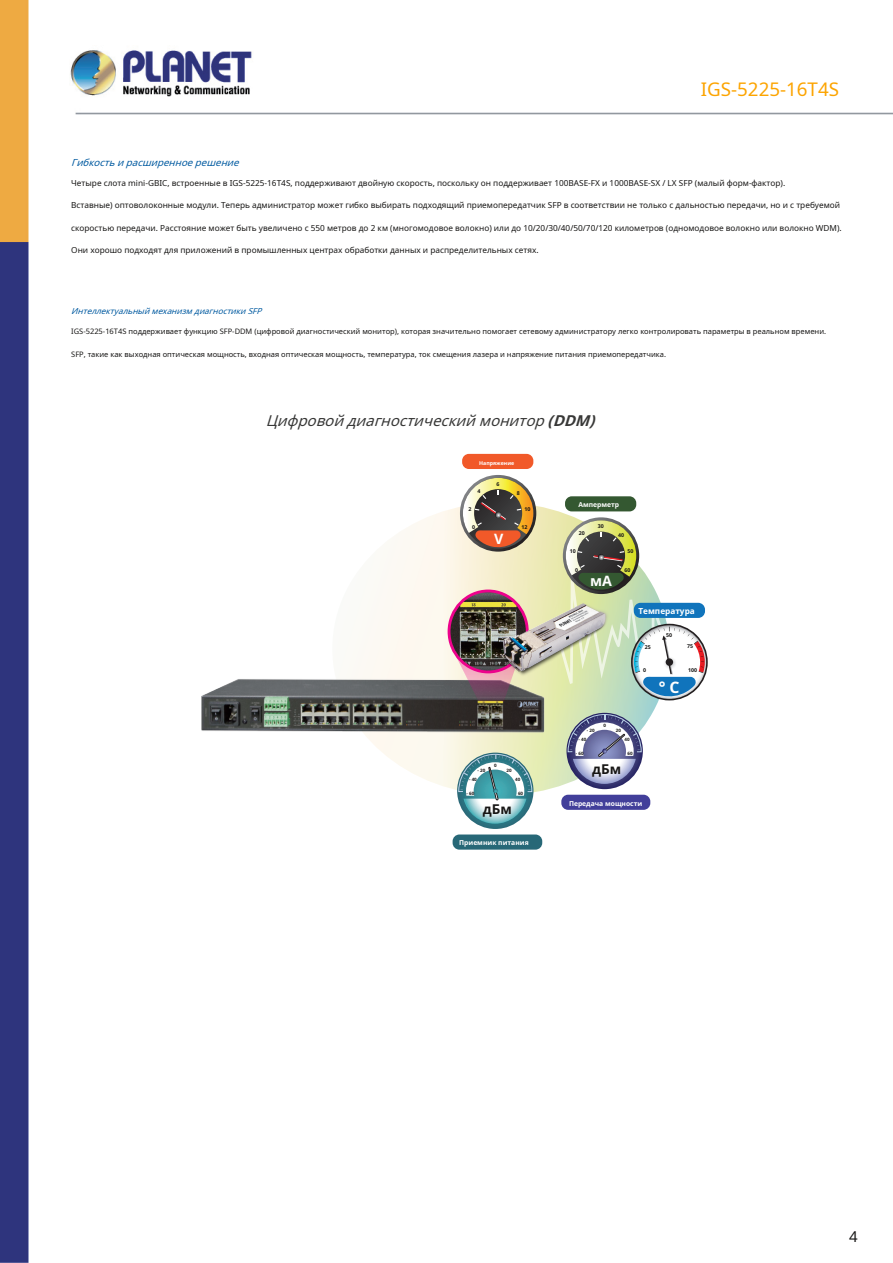
<style>
.page{position:relative;width:893px;height:1263px;background:#fff}
.page>*{position:absolute;margin:0;border:0;box-sizing:border-box;transform-origin:0 0}
.t1{font:18.75px "Noto Sans";color:#fca400}
.t2{font:700 15.75px "Noto Sans";color:#fff}
.t3{font:italic 15px "Noto Sans";color:#383837}
.t4{font:15px "Noto Sans";color:#171615}
.t5{font:700 14.25px "Noto Sans";color:#fff}
.t6{font:700 13.5px "Noto Sans";color:#171615}
.t7{font:italic 9.75px "Noto Sans";color:#005aa0}
.t8{font:8.25px "Noto Sans";color:#171615}
.t9{font:italic 8.25px "Noto Sans";color:#005aa0}
.t10{font:700 8.25px "Noto Sans";color:#fff}
.t11{font:7.5px "Noto Sans";color:#171615}
.t12{font:700 6.75px "Noto Sans";color:#fff}
.t13{font:700 5.25px "Noto Sans";color:#171615}
.t14{font:700 5.25px "Noto Sans";color:#fff}
.t15{font:700 4.5px "Noto Sans";color:#171615}
.s1{font-weight:700}
</style>
<div class="page">
<img style="left:0;top:0;width:893px;height:1263px">
<svg style="left:332px;top:502px;width:337px;height:293px"></svg>
<div style="left:462px;top:454px;width:71px;height:15px;background:#f15929;border-radius:7px"></div>
<div style="left:453px;top:834px;width:89px;height:16px;background:#276877;border-radius:7px"></div>
<svg style="left:457px;top:753px;width:76px;height:76px"></svg>
<svg style="left:458px;top:753px;width:75px;height:71px"></svg>
<div style="left:561px;top:795px;width:89px;height:15px;background:#423f9a;border-radius:7px"></div>
<svg style="left:566px;top:713px;width:77px;height:76px"></svg>
<svg style="left:567px;top:713px;width:75px;height:71px"></svg>
<img style="left:193px;top:673px;width:361px;height:67px">
<svg style="left:450px;top:478px;width:258px;height:225px"></svg>
<img style="left:449px;top:591px;width:78px;height:80px">
<div style="left:448px;top:589px;width:81px;height:84px;border:3px solid #ed028c;border-radius:50%"></div>
<img style="left:488px;top:600px;width:127px;height:81px">
<h1 class="t1" style="left:701px;top:76px;width:140px">IGS-5225-16T4S</h1>
<p class="t7" style="left:71px;top:155px;width:173px">Гибкостьирасширенноерешение</p>
<p class="t8" style="left:71px;top:177px;width:716px">Четыре слота mini-GBIC, встроенные в IGS-5225-16T4S, поддерживают двойную скорость, поскольку он поддерживает 100BASE-FX и 1000BASE-SX / LX SFP (малый форм-фактор).</p>
<p class="t8" style="left:71px;top:200px;width:770px">Вставные) оптоволоконные модули. Теперь администратор может гибко выбирать подходящий приемопередатчик SFP в соответствии не только с дальностью передачи, но и с требуемой</p>
<p class="t8" style="left:71px;top:222px;width:772px">скоростью передачи. Расстояние может быть увеличено с 550 метров до 2 км (многомодовое волокно) или до 10/20/30/40/50/70/120 километров (одномодовое волокно или волокно WDM).</p>
<p class="t8" style="left:71px;top:245px;width:469px">Они хорошо подходят для приложений в промышленных центрах обработки данных и распределительных сетях.</p>
<p class="t9" style="left:71px;top:305px;width:195px">ИнтеллектуальныймеханизмдиагностикиSFP</p>
<p class="t11" style="left:71px;top:326px;width:756px">IGS-5225-16T4S поддерживает функцию SFP-DDM (цифровой диагностический монитор), которая значительно помогает сетевому администратору легко контролировать параметры в реальном времени.</p>
<p class="t11" style="left:71px;top:349px;width:596px">SFP, такие как выходная оптическая мощность, входная оптическая мощность, температура, ток смещения лазера и напряжение питания приемопередатчика.</p>
<h3 class="t3" style="left:266px;top:410px;width:336px">Цифровойдиагностическиймонитор<span class="s1">(DDM)</span></h3>
<p class="t14" style="left:479px;top:459px;width:37px">Напряжение</p>
<p class="t13" style="left:496px;top:480px;width:5px">6</p>
<p class="t13" style="left:477px;top:487px;width:5px">4</p>
<p class="t13" style="left:517px;top:489px;width:5px">8</p>
<p class="t12" style="left:578px;top:500px;width:42px">Амперметр</p>
<p class="t13" style="left:468px;top:505px;width:5px">2</p>
<p class="t13" style="left:524px;top:505px;width:8px">10</p>
<p class="t13" style="left:472px;top:524px;width:5px">0</p>
<p class="t13" style="left:521px;top:524px;width:8px">12</p>
<p class="t13" style="left:598px;top:523px;width:8px">30</p>
<h3 class="t5" style="left:494px;top:529px;width:11px">V</h3>
<p class="t13" style="left:579px;top:530px;width:8px">20</p>
<p class="t13" style="left:618px;top:532px;width:8px">40</p>
<p class="t13" style="left:570px;top:548px;width:8px">10</p>
<p class="t13" style="left:627px;top:547px;width:8px">50</p>
<p class="t13" style="left:575px;top:566px;width:5px">0</p>
<p class="t13" style="left:624px;top:566px;width:8px">60</p>
<h3 class="t5" style="left:590px;top:571px;width:23px">мА</h3>
<p class="t15" style="left:604px;top:722px;width:4px">0</p>
<p class="t15" style="left:587px;top:727px;width:9px">- 20</p>
<p class="t15" style="left:616px;top:727px;width:7px">20</p>
<p class="t10" style="left:638px;top:605px;width:58px">Температура</p>
<p class="t13" style="left:666px;top:632px;width:8px">50</p>
<p class="t13" style="left:645px;top:643px;width:8px">25</p>
<p class="t13" style="left:687px;top:643px;width:8px">75</p>
<p class="t13" style="left:643px;top:666px;width:5px">0</p>
<p class="t13" style="left:688px;top:666px;width:11px">100</p>
<h2 class="t2" style="left:659px;top:676px;width:22px">° C</h2>
<p class="t15" style="left:578px;top:736px;width:9px">- 40</p>
<p class="t15" style="left:625px;top:736px;width:7px">40</p>
<p class="t15" style="left:576px;top:750px;width:9px">- 60</p>
<p class="t15" style="left:627px;top:750px;width:7px">60</p>
<p class="t15" style="left:494px;top:762px;width:4px">0</p>
<p class="t15" style="left:477px;top:767px;width:9px">- 20</p>
<p class="t15" style="left:506px;top:767px;width:7px">20</p>
<h3 class="t6" style="left:592px;top:759px;width:30px">дБм</h3>
<p class="t15" style="left:469px;top:776px;width:9px">- 40</p>
<p class="t15" style="left:515px;top:776px;width:7px">40</p>
<p class="t15" style="left:467px;top:790px;width:9px">- 60</p>
<p class="t15" style="left:518px;top:790px;width:7px">60</p>
<h3 class="t6" style="left:483px;top:799px;width:30px">дБм</h3>
<p class="t12" style="left:569px;top:798px;width:75px">Передача мощности</p>
<p class="t12" style="left:459px;top:838px;width:71px">Приемник питания</p>
<h3 class="t4" style="left:849px;top:1225px;width:10px">4</h3>
</div>
